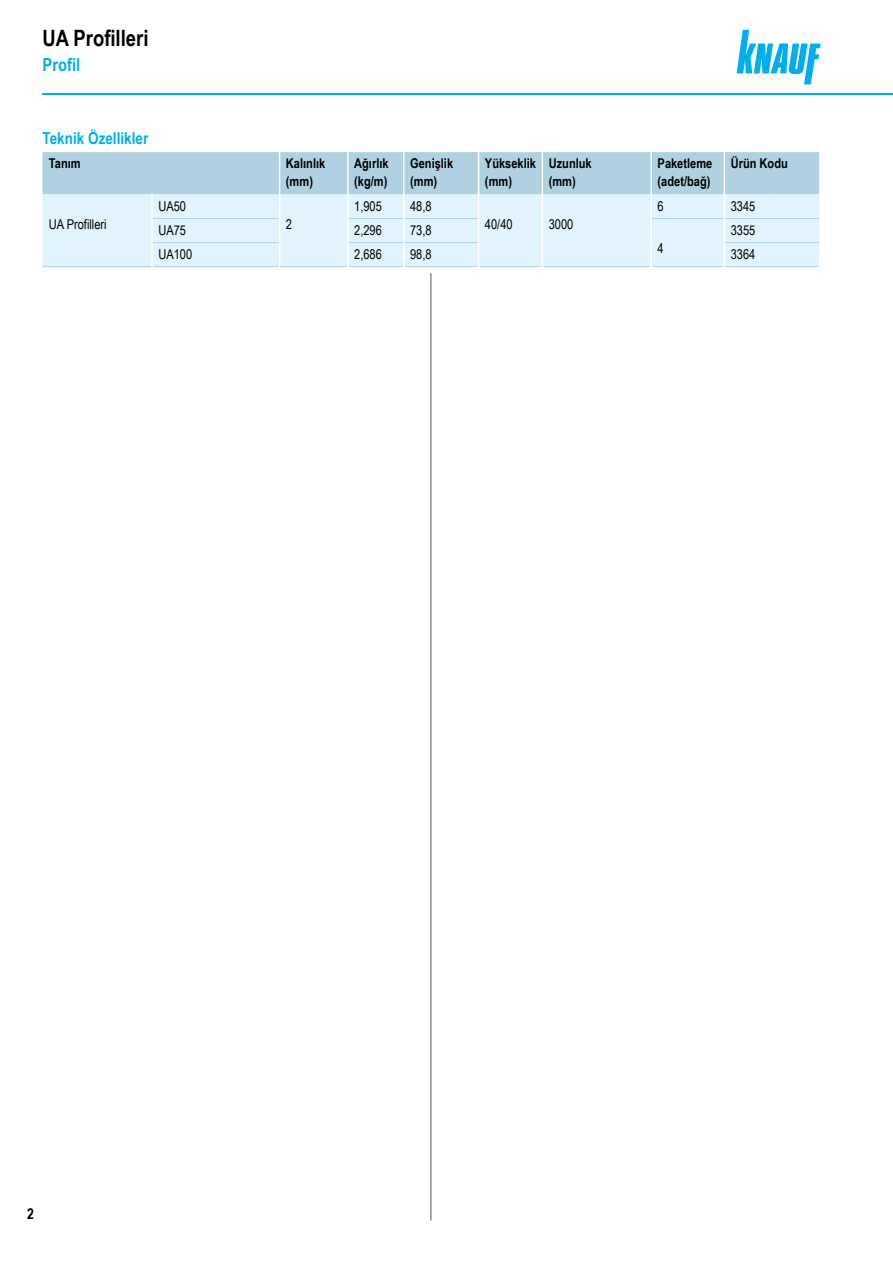
<style>
.page{position:relative;width:893px;height:1263px;background:#fff}
.page>*{position:absolute;margin:0;border:0;box-sizing:border-box;transform-origin:0 0}
.t1{font:700 22.5px "Arial Narrow";color:#000}
.t2{font:700 18px "Arial Narrow";color:#00aeef}
.t3{font:700 16.5px "Arial Narrow";color:#00aeef}
.t4{font:700 15px "Arial Narrow";color:#000}
.t5{font:700 13.5px/18px "Arial Narrow";color:#000}
.t6{font:13.5px "Arial Narrow";color:#000}
</style>
<div class="page">
<svg style="left:737px;top:30px;width:84px;height:54px"></svg>
<svg style="left:43px;top:152px;width:776px;height:115px;background:#cee6f2"></svg>
<hr style="left:347px;top:152px;width:2px;height:43px;background:#fff">
<hr style="left:403px;top:152px;width:1px;height:43px;background:#fff">
<hr style="left:478px;top:152px;width:1px;height:43px;background:#fff">
<hr style="left:542px;top:152px;width:1px;height:43px;background:#fff">
<hr style="left:650px;top:152px;width:2px;height:43px;background:#fff">
<hr style="left:724px;top:152px;width:1px;height:43px;background:#fff">
<hr style="left:43px;top:94px;width:850px;height:1px;background:#00aeef">
<hr style="left:430px;top:273px;width:2px;height:947px;background:#869197">
<h1 class="t1" style="left:43px;top:21px;width:107px">UA Profilleri</h1>
<h2 class="t2" style="left:43px;top:51px;width:39px">Profil</h2>
<p class="t3" style="left:43px;top:125px;width:107px">Teknik Özellikler</p>
<p class="t5" style="left:49px;top:154px;width:33px">Tanım</p>
<p class="t5" style="left:286px;top:154px;width:41px">Kalınlık (mm)</p>
<p class="t5" style="left:354px;top:154px;width:36px">Ağırlık (kg/m)</p>
<p class="t5" style="left:410px;top:154px;width:45px">Genişlik (mm)</p>
<p class="t5" style="left:485px;top:154px;width:52px">Yükseklik (mm)</p>
<p class="t5" style="left:549px;top:154px;width:45px">Uzunluk (mm)</p>
<p class="t5" style="left:658px;top:154px;width:56px">Paketleme (adet/bağ)</p>
<p class="t5" style="left:731px;top:154px;width:59px">Ürün Kodu</p>
<p class="t6" style="left:49px;top:214px;width:59px">UA Profilleri</p>
<p class="t6" style="left:158px;top:196px;width:29px">UA50</p>
<p class="t6" style="left:354px;top:196px;width:29px">1,905</p>
<p class="t6" style="left:410px;top:196px;width:23px">48,8</p>
<p class="t6" style="left:658px;top:196px;width:8px">6</p>
<p class="t6" style="left:731px;top:196px;width:26px">3345</p>
<p class="t6" style="left:485px;top:214px;width:29px">40/40</p>
<p class="t6" style="left:549px;top:214px;width:26px">3000</p>
<p class="t6" style="left:286px;top:214px;width:8px">2</p>
<p class="t6" style="left:158px;top:220px;width:29px">UA75</p>
<p class="t6" style="left:354px;top:220px;width:29px">2,296</p>
<p class="t6" style="left:410px;top:220px;width:23px">73,8</p>
<p class="t6" style="left:731px;top:220px;width:26px">3355</p>
<p class="t6" style="left:658px;top:238px;width:8px">4</p>
<p class="t6" style="left:158px;top:244px;width:35px">UA100</p>
<p class="t6" style="left:354px;top:244px;width:29px">2,686</p>
<p class="t6" style="left:410px;top:244px;width:23px">98,8</p>
<p class="t6" style="left:731px;top:244px;width:26px">3364</p>
<p class="t4" style="left:27px;top:1202px;width:8px">2</p>
</div>
